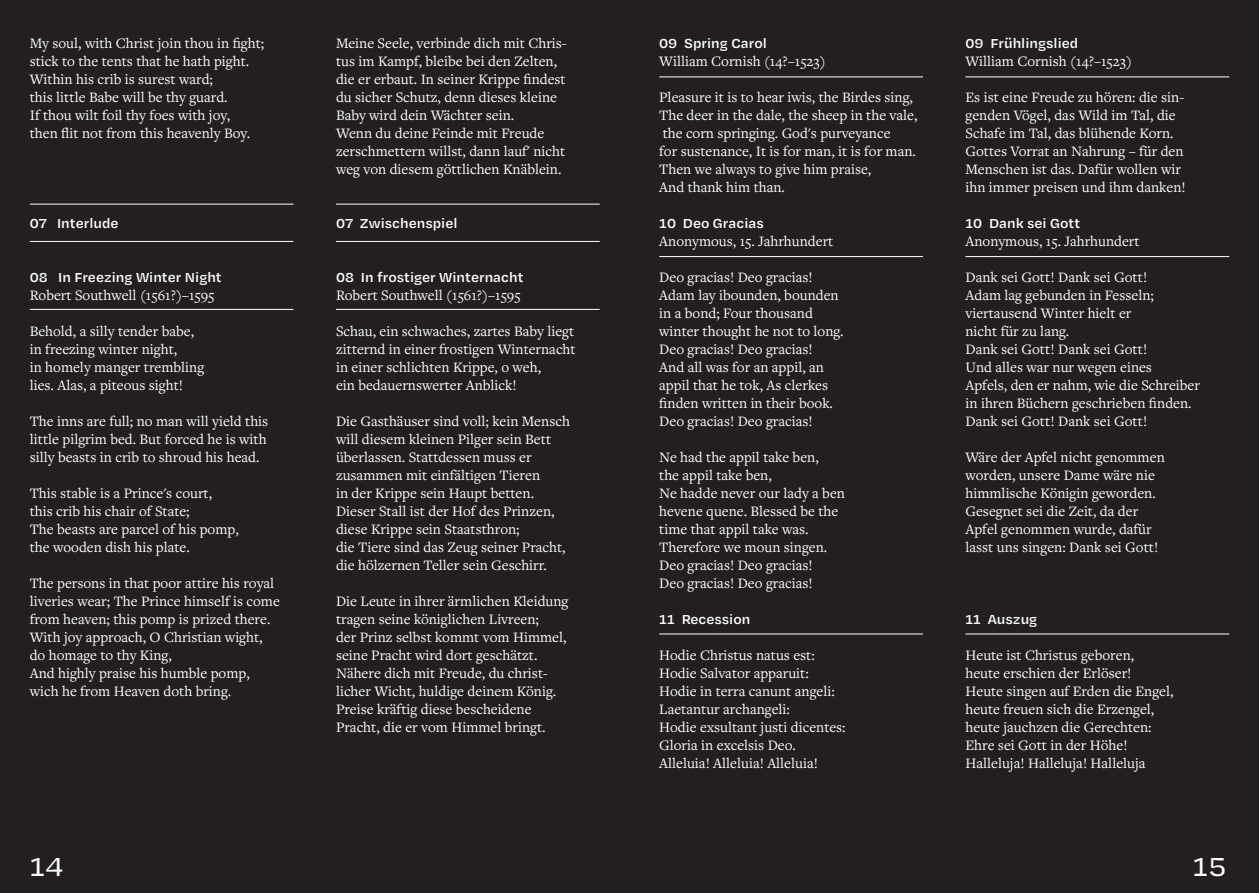
<style>
.page{position:relative;width:1259px;height:893px;background:#231f20}
.page>*{position:absolute;margin:0;border:0;box-sizing:border-box;transform-origin:0 0}
.t1{font:500 30px "Degular Text";color:#fff}
.t2{font:15px/18px "Freight Text Pro";color:#fff}
.t3{font:600 15px "Degular Text";color:#fff}
</style>
<div class="page">
<hr style="left:30px;top:204px;width:263px;height:1px;background:#fff">
<hr style="left:30px;top:241px;width:263px;height:1px;background:#fff">
<hr style="left:30px;top:309px;width:263px;height:1px;background:#fff">
<hr style="left:659px;top:77px;width:264px;height:1px;background:#fff">
<hr style="left:965px;top:77px;width:264px;height:1px;background:#fff">
<hr style="left:659px;top:256px;width:264px;height:1px;background:#fff">
<hr style="left:965px;top:256px;width:264px;height:1px;background:#fff">
<hr style="left:336px;top:204px;width:264px;height:1px;background:#fff">
<hr style="left:336px;top:241px;width:264px;height:1px;background:#fff">
<hr style="left:336px;top:309px;width:264px;height:1px;background:#fff">
<hr style="left:659px;top:634px;width:264px;height:1px;background:#fff">
<hr style="left:965px;top:634px;width:264px;height:1px;background:#fff">
<p class="t2" style="left:30px;top:33px;width:236px">My soul, with Christ join thou in fight; stick to the tents that he hath pight.<br>Within his crib is surest ward;<br>this little Babe will be thy guard.<br>If thou wilt foil thy foes with joy,<br>then flit not from this heavenly Boy.</p>
<p class="t3" style="left:30px;top:213px;width:90px">07 Interlude</p>
<p class="t3" style="left:30px;top:267px;width:193px">08 In Freezing Winter Night</p>
<p class="t2" style="left:30px;top:285px;width:186px">Robert Southwell (1561?)–1595</p>
<p class="t2" style="left:30px;top:321px;width:176px">Behold, a silly tender babe, in freezing winter night,<br>in homely manger trembling lies. Alas, a piteous sight!</p>
<p class="t2" style="left:30px;top:411px;width:240px;text-align:justify">The inns are full; no man will yield this little pilgrim bed. But forced he is with silly beasts in crib to shroud his head.</p>
<p class="t2" style="left:30px;top:483px;width:210px">This stable is a Prince's court, this crib his chair of State;<br>The beasts are parcel of his pomp, the wooden dish his plate.</p>
<p class="t2" style="left:30px;top:573px;width:252px">The persons in that poor attire his royal liveries wear; The Prince himself is come from heaven; this pomp is prized there.<br>With joy approach, O Christian wight, do homage to thy King,<br>And highly praise his humble pomp, wich he from Heaven doth bring.</p>
<p class="t2" style="left:336px;top:33px;width:232px">Meine Seele, verbinde dich mit Chris&shy;tus im Kampf, bleibe bei den Zelten, die er erbaut. In seiner Krippe findest du sicher Schutz, denn dieses kleine Baby wird dein Wächter sein.<br>Wenn du deine Feinde mit Freude zerschmettern willst, dann lauf' nicht weg von diesem göttlichen Knäblein.</p>
<p class="t3" style="left:336px;top:213px;width:123px">07 Zwischenspiel</p>
<p class="t3" style="left:336px;top:267px;width:189px">08 In frostiger Winternacht</p>
<p class="t2" style="left:336px;top:285px;width:186px">Robert Southwell (1561?)–1595</p>
<p class="t2" style="left:336px;top:321px;width:241px">Schau, ein schwaches, zartes Baby liegt zitternd in einer frostigen Winternacht in einer schlichten Krippe, o weh,<br>ein bedauernswerter Anblick!</p>
<p class="t2" style="left:336px;top:411px;width:235px">Die Gasthäuser sind voll; kein Mensch will diesem kleinen Pilger sein Bett überlassen. Stattdessen muss er zusammen mit einfältigen Tieren<br>in der Krippe sein Haupt betten.<br>Dieser Stall ist der Hof des Prinzen, diese Krippe sein Staatsthron;<br>die Tiere sind das Zeug seiner Pracht, die hölzernen Teller sein Geschirr.</p>
<p class="t2" style="left:336px;top:591px;width:234px">Die Leute in ihrer ärmlichen Kleidung tragen seine königlichen Livreen;<br>der Prinz selbst kommt vom Himmel, seine Pracht wird dort geschätzt.<br>Nähere dich mit Freude, du christ&shy;licher Wicht, huldige deinem König.<br>Preise kräftig diese bescheidene Pracht, die er vom Himmel bringt.</p>
<p class="t3" style="left:659px;top:33px;width:109px">09 Spring Carol</p>
<p class="t2" style="left:659px;top:51px;width:168px">William Cornish (14?–1523)</p>
<p class="t2" style="left:659px;top:87px;width:260px">Pleasure it is to hear iwis, the Birdes sing, The deer in the dale, the sheep in the vale, the corn springing. God's purveyance<br>for sustenance, It is for man, it is for man.<br>Then we always to give him praise,<br>And thank him than.</p>
<p class="t3" style="left:659px;top:213px;width:106px">10 Deo Gracias</p>
<p class="t2" style="left:659px;top:231px;width:176px">Anonymous, 15. Jahrhundert</p>
<p class="t2" style="left:659px;top:267px;width:186px">Deo gracias! Deo gracias!<br>Adam lay ibounden, bounden in a bond; Four thousand winter thought he not to long.<br>Deo gracias! Deo gracias!<br>And all was for an appil, an appil that he tok, As clerkes finden written in their book.<br>Deo gracias! Deo gracias!</p>
<p class="t2" style="left:659px;top:447px;width:187px">Ne had the appil take ben,<br>the appil take ben,<br>Ne hadde never our lady a ben hevene quene. Blessed be the time that appil take was.<br>Therefore we moun singen.<br>Deo gracias! Deo gracias!<br>Deo gracias! Deo gracias!</p>
<p class="t3" style="left:659px;top:609px;width:93px">11 Recession</p>
<p class="t2" style="left:659px;top:645px;width:188px">Hodie Christus natus est:<br>Hodie Salvator apparuit:<br>Hodie in terra canunt angeli:<br>Laetantur archangeli:<br>Hodie exsultant justi dicentes:<br>Gloria in excelsis Deo.<br>Alleluia! Alleluia! Alleluia!</p>
<p class="t3" style="left:965px;top:33px;width:114px">09 Frühlingslied</p>
<p class="t2" style="left:965px;top:51px;width:168px">William Cornish (14?–1523)</p>
<p class="t2" style="left:965px;top:87px;width:222px">Es ist eine Freude zu hören: die sin&shy;genden Vögel, das Wild im Tal, die Schafe im Tal, das blühende Korn.<br>Gottes Vorrat an Nahrung – für den Menschen ist das. Dafür wollen wir ihn immer preisen und ihm danken!</p>
<p class="t3" style="left:965px;top:213px;width:116px">10 Dank sei Gott</p>
<p class="t2" style="left:965px;top:231px;width:176px">Anonymous, 15. Jahrhundert</p>
<p class="t2" style="left:965px;top:267px;width:236px">Dank sei Gott! Dank sei Gott!<br>Adam lag gebunden in Fesseln; viertausend Winter hielt er<br>nicht für zu lang.<br>Dank sei Gott! Dank sei Gott!<br>Und alles war nur wegen eines<br>Apfels, den er nahm, wie die Schreiber in ihren Büchern geschrieben finden.<br>Dank sei Gott! Dank sei Gott!</p>
<p class="t2" style="left:965px;top:447px;width:201px">Wäre der Apfel nicht genommen worden, unsere Dame wäre nie himmlische Königin geworden.<br>Gesegnet sei die Zeit, da der<br>Apfel genommen wurde, dafür lasst uns singen: Dank sei Gott!</p>
<p class="t3" style="left:965px;top:609px;width:73px">11 Auszug</p>
<p class="t2" style="left:965px;top:645px;width:209px">Heute ist Christus geboren,<br>heute erschien der Erlöser!<br>Heute singen auf Erden die Engel, heute freuen sich die Erzengel, heute jauchzen die Gerechten:<br>Ehre sei Gott in der Höhe!<br>Halleluja! Halleluja! Halleluja</p>
<h1 class="t1" style="left:30px;top:847px;width:35px">14</h1>
<h1 class="t1" style="left:1192px;top:847px;width:35px">15</h1>
</div>
